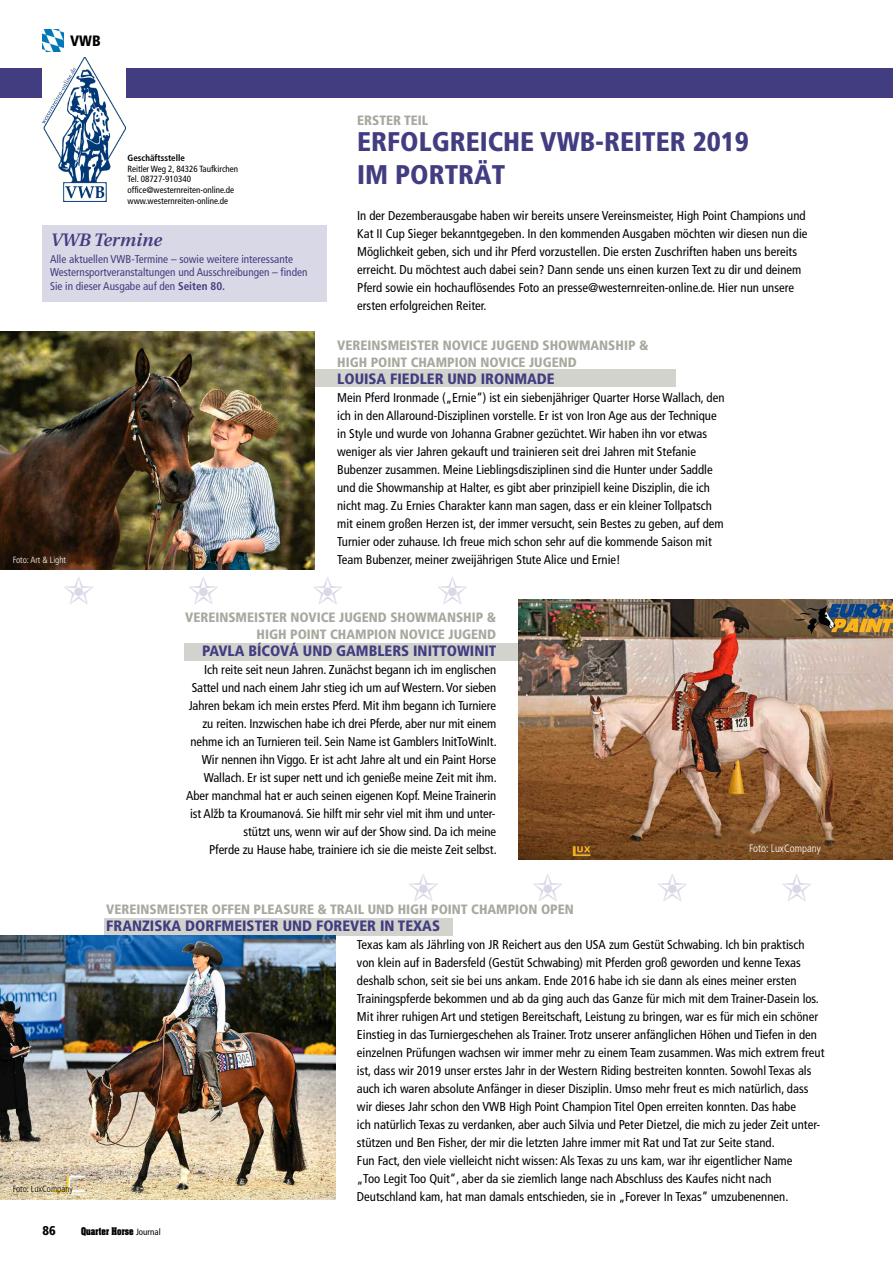
<style>
.page{position:relative;width:893px;height:1263px;background:#fff}
.page>*{position:absolute;margin:0;border:0;box-sizing:border-box;transform-origin:0 0}
.t1{font:900 condensed 27px/32.4px "Frutiger";color:#423d81}
.t2{font:italic 600 18px "Utopia";color:#423d81}
.t3{font:900 condensed 15px "Frutiger";color:#423d81}
.t4{font:900 condensed 15px "Frutiger";color:#000}
.t5{font:900 condensed 13.5px/16.2px "Frutiger";color:#a7a89e}
.t6{font:condensed 12.75px/18px "Frutiger";color:#000}
.t7{font:900 condensed 12.75px "Frutiger";color:#000}
.t8{font:condensed 11.25px/13.5px "Frutiger";color:#423d81}
.t9{font:300 condensed 10.65px "Frutiger";color:#fff}
.t10{font:condensed 9px/10.8px "Frutiger";color:#000}
.t11{font:700 9px "Aachen";color:#000;scale:.8 1}
.t12{font:700 condensed 9px "Frutiger";color:#000}
.t13{font:300 condensed 9px "Frutiger";color:#000}
.t14{font:300 condensed 9px "Frutiger";color:#fff}
.s1{font-weight:700}
.s2{font-family:"Frutiger";font-weight:400;font-stretch:condensed}
</style>
<div class="page">
<div style="left:104px;top:918px;width:349px;height:17px;background:#d3d3ce"></div>
<div style="left:184px;top:643px;width:645px;height:17px;background:#d3d3ce"></div>
<div style="left:0;top:370px;width:676px;height:17px;background:#d3d3ce"></div>
<div style="left:0;top:68px;width:893px;height:30px;background:#423d81"></div>
<img style="left:43px;top:30px;width:21px;height:21px">
<img style="left:43px;top:57px;width:83px;height:144px">
<div style="left:43px;top:225px;width:284px;height:77px;background:#d9d8e6"></div>
<img style="left:0;top:332px;width:315px;height:238px">
<img style="left:519px;top:600px;width:374px;height:259px">
<img style="left:0;top:935px;width:336px;height:264px">
<p class="t4" style="left:70px;top:34px;width:32px">VWB</p>
<p class="t12" style="left:128px;top:154px;width:59px">Geschäftsstelle</p>
<p class="t10" style="left:128px;top:164px;width:112px">Reitler Weg 2, 84326 Taufkirchen<br>Tel. 08727-910340 office@westernreiten-online.de www.westernreiten-online.de</p>
<h2 class="t2" style="left:50px;top:233px;width:113px">VWB Termine</h2>
<p class="t8" style="left:50px;top:253px;width:259px">Alle aktuellen VWB-Termine – sowie weitere interessante<br>Westernsportveranstaltungen und Ausschreibungen – finden<br>Sie in dieser Ausgabe auf den <span class="s1">Seiten 80.</span></p>
<p class="t14" style="left:13px;top:556px;width:55px">Foto: Art &amp; Light</p>
<p class="t5" style="left:357px;top:113px;width:73px">ERSTER TEIL</p>
<h1 class="t1" style="left:357px;top:128px;width:393px">ERFOLGREICHE VWB-REITER 2019<br>IM PORTRÄT</h1>
<p class="t6" style="left:357px;top:207px;width:452px">In der Dezemberausgabe haben wir bereits unsere Vereinsmeister, High Point Champions und Kat II Cup Sieger bekanntgegeben. In den kommenden Ausgaben möchten wir diesen nun die Möglichkeit geben, sich und ihr Pferd vorzustellen. Die ersten Zuschriften haben uns bereits erreicht. Du möchtest auch dabei sein? Dann sende uns einen kurzen Text zu dir und deinem Pferd sowie ein hochauflösendes Foto an presse@westernreiten-online.de. Hier nun unsere ersten erfolgreichen Reiter.</p>
<p class="t5" style="left:337px;top:339px;width:313px">VEREINSMEISTER NOVICE JUGEND SHOWMANSHIP &amp;<br>HIGH POINT CHAMPION NOVICE JUGEND</p>
<p class="t3" style="left:337px;top:373px;width:219px">LOUISA FIEDLER UND IRONMADE</p>
<p class="t6" style="left:337px;top:389px;width:389px">Mein Pferd Ironmade („Ernie“) ist ein siebenjähriger Quarter Horse Wallach, den ich in den Allaround-Disziplinen vorstelle. Er ist von Iron Age aus der Technique in Style und wurde von Johanna Grabner gezüchtet.Wir haben ihn vor etwas weniger als vier Jahren gekauft und trainieren seit drei Jahren mit Stefanie Bubenzer zusammen. Meine Lieblingsdisziplinen sind die Hunter under Saddle und die Showmanship at Halter, es gibt aber prinzipiell keine Disziplin, die ich nicht mag. Zu Ernies Charakter kann man sagen, dass er ein kleiner Tollpatsch mit einem großen Herzen ist, der immer versucht, sein Bestes zu geben, auf dem Turnier oder zuhause. Ich freue mich schon sehr auf die kommende Saison mit Team Bubenzer, meiner zweijährigen Stute Alice und Ernie!</p>
<p class="t13" style="left:13px;top:1185px;width:62px">Foto: LuxCompany</p>
<p class="t5" style="left:185px;top:611px;width:313px;text-align:right">VEREINSMEISTER NOVICE JUGEND SHOWMANSHIP &amp;<br>HIGH POINT CHAMPION NOVICE JUGEND</p>
<p class="t3" style="left:202px;top:645px;width:296px">PAVLA BÍCOVÁ UND GAMBLERS INITTOWINIT</p>
<p class="t6" style="left:186px;top:662px;width:312px;text-align:right">Ich reite seit neun Jahren. Zunächst begann ich im englischen Sattel und nach einem Jahr stieg ich um auf Western. Vor sieben Jahren bekam ich mein erstes Pferd. Mit ihm begann ich Turniere zu reiten. Inzwischen habe ich drei Pferde, aber nur mit einem nehme ich an Turnieren teil. Sein Name ist Gamblers InitToWinIt.<br>Wir nennen ihn Viggo. Er ist acht Jahre alt und ein Paint Horse Wallach. Er ist super nett und ich genieße meine Zeit mit ihm.<br>Aber manchmal hat er auch seinen eigenen Kopf. Meine Trainerin ist Alžb ta Kroumanová. Sie hilft mir sehr viel mit ihm und unter&shy;stützt uns, wenn wir auf der Show sind. Da ich meine<br>Pferde zu Hause habe, trainiere ich sie die meiste Zeit selbst.</p>
<p class="t9" style="left:749px;top:844px;width:73px">Foto: LuxCompany</p>
<p class="t5" style="left:106px;top:902px;width:469px">VEREINSMEISTER OFFEN PLEASURE &amp; TRAIL UND HIGH POINT CHAMPION OPEN</p>
<p class="t3" style="left:106px;top:920px;width:335px">FRANZISKA DORFMEISTER UND FOREVER IN TEXAS</p>
<p class="t6" style="left:357px;top:937px;width:469px">Texas kam als Jährling von JR Reichert aus den USA zum Gestüt Schwabing. Ich bin praktisch von klein auf in Badersfeld (Gestüt Schwabing) mit Pferden groß geworden und kenne Texas deshalb schon, seit sie bei uns ankam. Ende 2016 habe ich sie dann als eines meiner ersten Trainingspferde bekommen und ab da ging auch das Ganze für mich mit dem Trainer-Dasein los.<br>Mit ihrer ruhigen Art und stetigen Bereitschaft, Leistung zu bringen, war es für mich ein schöner Einstieg in das Turniergeschehen als Trainer. Trotz unserer anfänglichen Höhen und Tiefen in den einzelnen Prüfungen wachsen wir immer mehr zu einem Team zusammen.Was mich extrem freut ist, dass wir 2019 unser erstes Jahr in der Western Riding bestreiten konnten. Sowohl Texas als auch ich waren absolute Anfänger in dieser Disziplin. Umso mehr freut es mich natürlich, dass wir dieses Jahr schon den VWB High Point Champion Titel Open erreiten konnten. Das habe<br>ich natürlich Texas zu verdanken, aber auch Silvia und Peter Dietzel, die mich zu jeder Zeit unter&shy;stützen und Ben Fisher, der mir die letzten Jahre immer mit Rat und Tat zur Seite stand.<br>Fun Fact, den viele vielleicht nicht wissen: Als Texas zu uns kam, war ihr eigentlicher Name<br>„Too Legit Too Quit“, aber da sie ziemlich lange nach Abschluss des Kaufes nicht nach Deutschland kam, hat man damals entschieden, sie in „Forever In Texas“ umzubenennen.</p>
<p class="t7" style="left:43px;top:1225px;width:15px">86</p>
<p class="t11" style="left:81px;top:1226px;width:101px">Quarter Horse <span class="s2">Journal</span></p>
</div>
